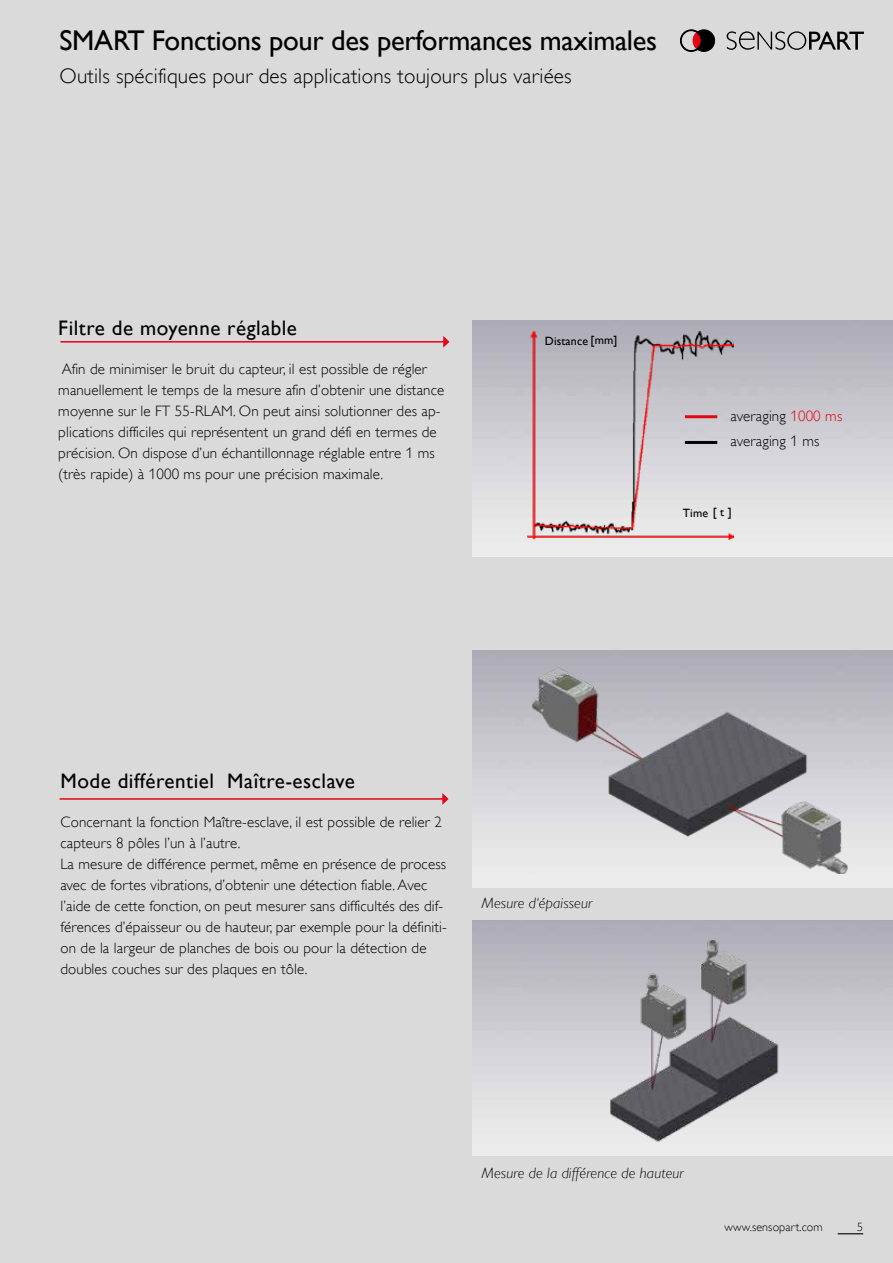
<style>
.page{position:relative;width:893px;height:1263px;background:#dadada}
.page>*{position:absolute;margin:0;border:0;box-sizing:border-box;transform-origin:0 0}
.t1{font:28.5px "Gill Alt One";letter-spacing:-.01em;color:#000}
.t2{font:300 21px "Gill Alt One";letter-spacing:.01em;color:#000}
.t3{font:21px "Gill Alt One";letter-spacing:.025em;color:#000}
.t4{font:300 15px/21px "Gill Alt One";letter-spacing:.01em;color:#000}
.t5{font:italic 300 15px "Gill Alt One";letter-spacing:.01em;color:#000}
.t6{font:12px "Gill Alt One";letter-spacing:.01em;color:#000}
.t7{font:300 12px "Gill Alt One";letter-spacing:.01em;color:#000}
.s1{color:#e30613}
</style>
<div class="page">
<svg style="left:727px;top:31px;width:137px;height:19px"></svg>
<svg style="left:680px;top:30px;width:35px;height:22px"></svg>
<svg style="left:838px;top:1233px;width:25px;height:1px"></svg>
<img style="left:472px;top:920px;width:421px;height:236px">
<img style="left:473px;top:650px;width:420px;height:237px">
<img style="left:473px;top:320px;width:420px;height:237px">
<img style="left:528px;top:331px;width:205px;height:209px">
<hr style="left:685px;top:415px;width:32px;height:3px;background:#e30613">
<hr style="left:685px;top:441px;width:32px;height:3px;background:#000">
<hr style="left:60px;top:341px;width:384px;height:2px;background:#e30613">
<svg style="left:443px;top:336px;width:6px;height:12px"></svg>
<hr style="left:60px;top:798px;width:383px;height:2px;background:#e30613">
<svg style="left:442px;top:793px;width:7px;height:12px"></svg>
<img style="left:595px;top:927px;width:200px;height:219px">
<img style="left:531px;top:662px;width:319px;height:212px">
<h1 class="t1" style="left:60px;top:24px;width:599px">SMART Fonctions pour des performances maximales</h1>
<h2 class="t2" style="left:60px;top:64px;width:514px">Outils spécifiques pour des applications toujours plus variées</h2>
<h2 class="t3" style="left:58px;top:315px;width:240px">Filtre de moyenne réglable</h2>
<p class="t4" style="left:58px;top:358px;width:387px">Afin de minimiser le bruit du capteur, il est possible de régler manuellement le temps de la mesure afin d’obtenir une distance moyenne sur le FT 55-RLAM. On peut ainsi solutionner des ap&shy;plications difficiles qui représentent un grand défi en termes de précision. On dispose d’un échantillonnage réglable entre 1 ms (très rapide) à 1000 ms pour une précision maximale.</p>
<p class="t6" style="left:545px;top:334px;width:74px">Distance [mm]</p>
<p class="t4" style="left:730px;top:405px;width:113px">averaging <span class="s1">1000 ms</span></p>
<p class="t4" style="left:730px;top:431px;width:90px">averaging 1 ms</p>
<p class="t6" style="left:683px;top:505px;width:50px">Time [ t ]</p>
<h2 class="t3" style="left:60px;top:769px;width:296px">Mode différentiel Maître-esclave</h2>
<p class="t4" style="left:60px;top:812px;width:388px">Concernant la fonction Maître-esclave, il est possible de relier 2 capteurs 8 pôles l’un à l’autre.<br>La mesure de différence permet, même en présence de process avec de fortes vibrations, d’obtenir une détection fiable. Avec l’aide de cette fonction, on peut mesurer sans difficultés des dif&shy;férences d’épaisseur ou de hauteur, par exemple pour la définiti&shy;on de la largeur de planches de bois ou pour la détection de doubles couches sur des plaques en tôle.</p>
<p class="t5" style="left:482px;top:894px;width:112px">Mesure d‘épaisseur</p>
<p class="t5" style="left:482px;top:1164px;width:203px">Mesure de la différence de hauteur</p>
<p class="t7" style="left:725px;top:1220px;width:100px">www.sensopart.com</p>
<p class="t7" style="left:857px;top:1220px;width:7px">5</p>
</div>
